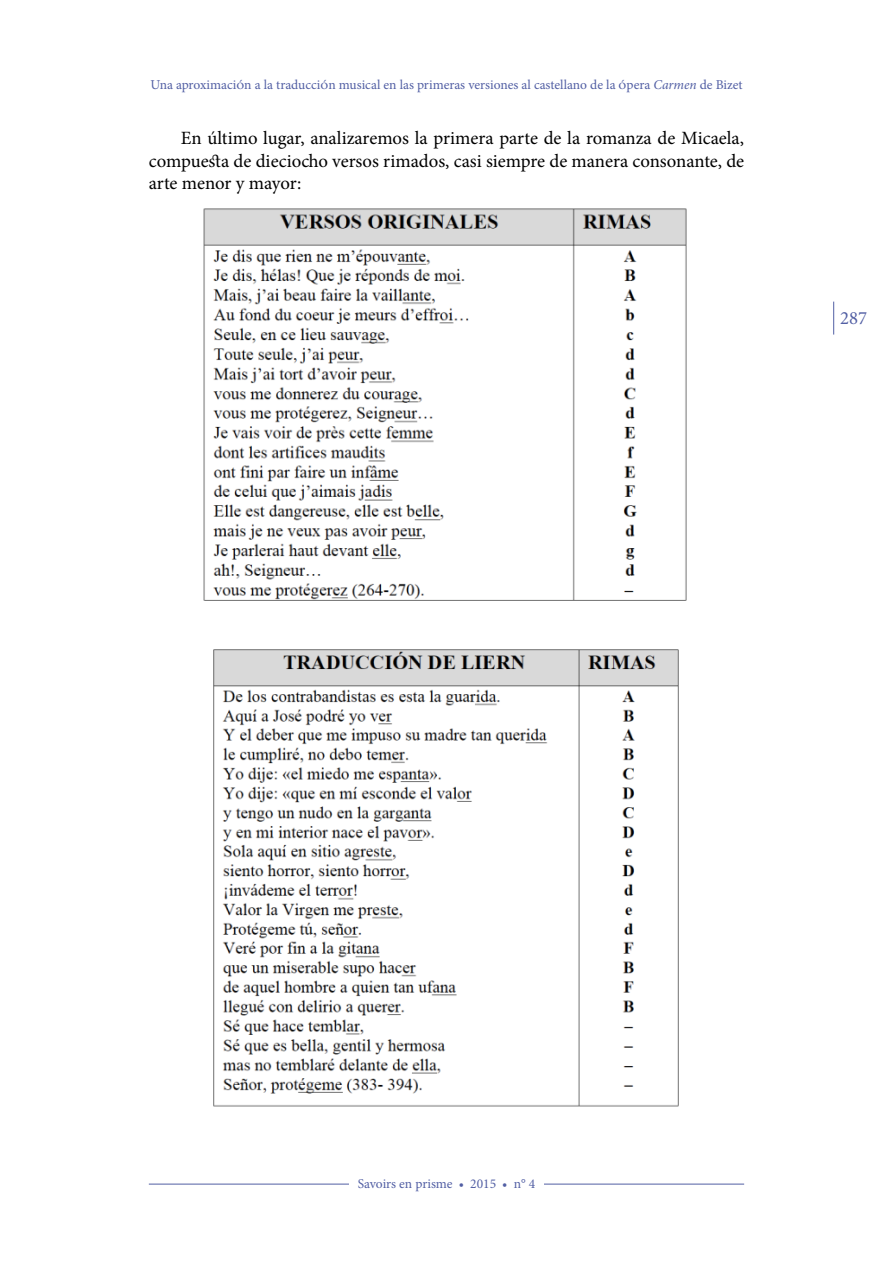
<style>
.page{position:relative;width:893px;height:1263px;background:#fff}
.page>*{position:absolute;margin:0;border:0;box-sizing:border-box;transform-origin:0 0}
.t1{font:18.75px/22.5px "Minion Pro";letter-spacing:-.005em;color:#000;text-align:justify}
.t2{font:18.75px "Minion Pro";color:#525fa4}
.t3{font:13.5px "Minion Pro";color:#525fa4}
.s1{font-style:italic}
</style>
<div class="page">
<hr style="left:149px;top:1184px;width:595px;height:1px;background:#525fa4">
<div style="left:349px;top:1169px;width:195px;height:31px;background:#fff"></div>
<hr style="left:833px;top:302px;width:1px;height:33px;background:#525fa4">
<img style="left:203px;top:208px;width:484px;height:393px">
<img style="left:213px;top:649px;width:466px;height:458px">
<p class="t3" style="left:150px;top:75px;width:594px">Una aproximación a la traducción musical en las primeras versiones al castellano de la ópera <span class="s1">Carmen</span> de Bizet</p>
<p class="t1" style="left:149px;top:127px;width:597px;text-indent:32px">En último lugar, analizaremos la primera parte de la romanza de Micaela, compuesta de dieciocho versos rimados, casi siempre de manera consonante, de arte menor y mayor:</p>
<p class="t2" style="left:840px;top:305px;width:28px">287</p>
<p class="t3" style="left:358px;top:1174px;width:179px">Savoirs en prisme • 2015 • n° 4</p>
</div>
